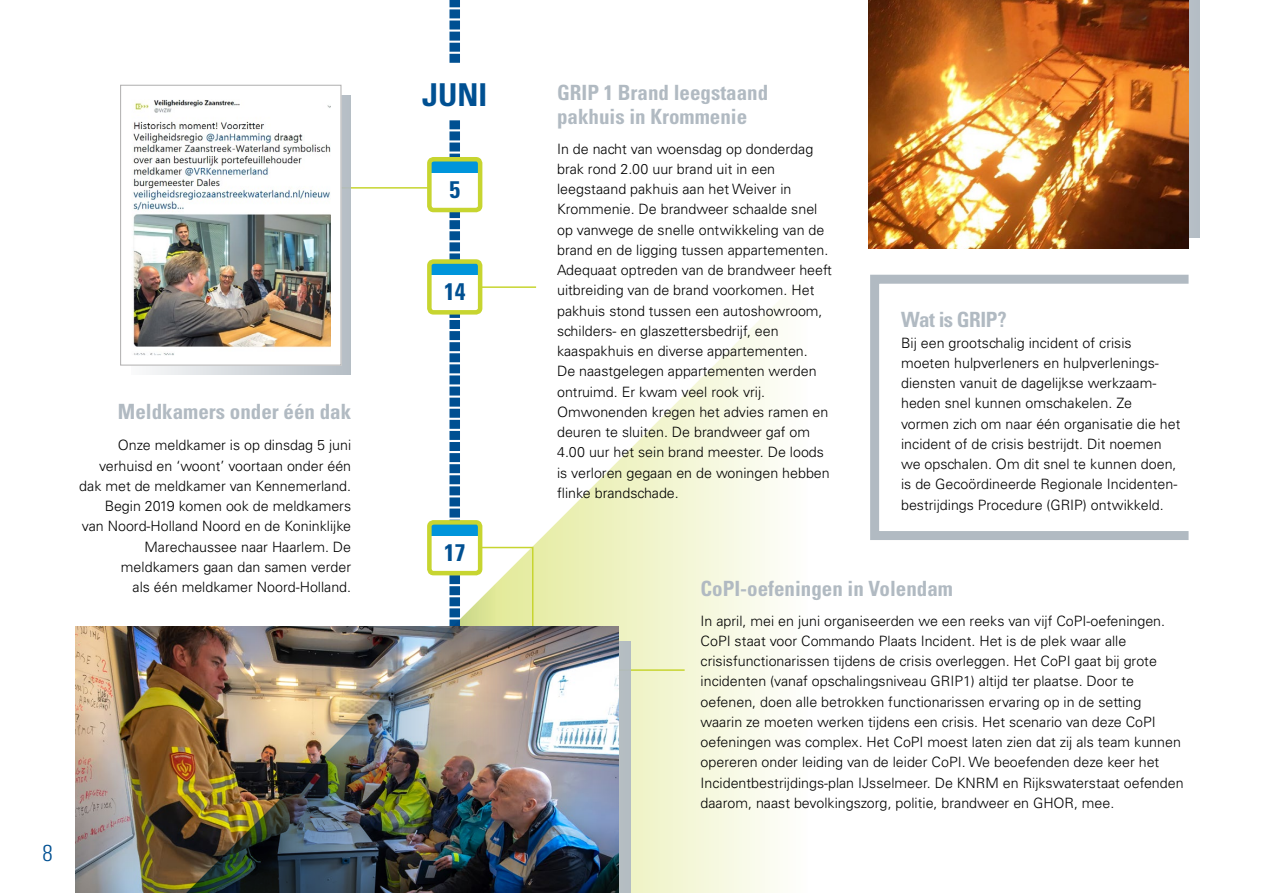
<style>
.page{position:relative;width:1263px;height:893px;background:#fff}
.page>*{position:absolute;margin:0;border:0;box-sizing:border-box;transform-origin:0 0}
.t1{font:700 condensed 31.5px "Univers LT Std";color:#005092}
.t2{font:700 condensed 24px "Univers LT Std";color:#005092}
.t3{font:300 condensed 22.95px "Univers LT Std";color:#005092}
.t4{font:700 condensed 21px/24px "Univers LT Std";color:#b1bac2}
.t5{font:700 condensed 21px "Univers LT Std";letter-spacing:-.025em;color:#b1bac2}
.t6{font:300 14.25px/20.2px "Univers LT Std";color:#000}
</style>
<div class="page">
<svg style="left:431px;top:301px;width:349px;height:592px;fill:#f8fae8"></svg>
<svg style="left:449px;top:0;width:237px;height:893px"></svg>
<div style="left:940px;top:0;width:259px;height:238px;background:#b1bac2"></div>
<div style="left:371px;top:641px;width:259px;height:252px;background:#b1bac2"></div>
<hr style="left:330px;top:187px;width:129px;height:2px;background:#c7d530">
<hr style="left:455px;top:286px;width:81px;height:2px;background:#c7d530">
<img style="left:869px;top:0;width:319px;height:248px">
<div style="left:403px;top:63px;width:104px;height:56px;background:#fff"></div>
<img style="left:75px;top:626px;width:543px;height:267px">
<div style="left:870px;top:275px;width:323px;height:265px;background:#fff;border:9px solid #b1bac2"></div>
<div style="left:132px;top:96px;width:219px;height:279px;background:linear-gradient(to right,#fafafb,#b5bec5)"></div>
<img style="left:120px;top:84px;width:222px;height:282px">
<img style="left:140px;top:583px;width:356px;height:310px">
<div style="left:429px;top:522px;width:51px;height:51px;background:#fff;border-radius:4px"></div>
<div style="left:431px;top:522px;width:47px;height:13px;background:#0095db"></div>
<div style="left:427px;top:520px;width:55px;height:55px;border:4px solid #c7d530;border-radius:4px"></div>
<div style="left:429px;top:262px;width:51px;height:50px;background:#fff;border-radius:4px"></div>
<div style="left:431px;top:262px;width:47px;height:13px;background:#0095db"></div>
<div style="left:427px;top:259px;width:55px;height:56px;border:4px solid #c7d530;border-radius:4px"></div>
<div style="left:429px;top:159px;width:51px;height:51px;background:#fff;border-radius:4px"></div>
<div style="left:431px;top:159px;width:47px;height:13px;background:#0095db"></div>
<div style="left:427px;top:157px;width:55px;height:55px;border:4px solid #c7d530;border-radius:4px"></div>
<h3 class="t4" style="left:118px;top:400px;width:235px">Meldkamers onder één dak</h3>
<p class="t6" style="left:79px;top:435px;width:273px;text-align:right">Onze meldkamer is op dinsdag 5 juni verhuisd en ‘woont’ voortaan onder één dak met de meldkamer van Kennemerland.<br>Begin 2019 komen ook de meldkamers<br>van Noord-Holland Noord en de Koninklijke Marechaussee naar Haarlem. De meldkamers gaan dan samen verder<br>als één meldkamer Noord-Holland.</p>
<h1 class="t1" style="left:422px;top:75px;width:67px">JUNI</h1>
<h2 class="t2" style="left:450px;top:174px;width:12px">5</h2>
<h2 class="t2" style="left:444px;top:277px;width:23px">14</h2>
<h2 class="t2" style="left:444px;top:537px;width:23px">17</h2>
<h3 class="t3" style="left:43px;top:839px;width:12px">8</h3>
<h3 class="t4" style="left:557px;top:81px;width:213px">GRIP 1 Brand leegstaand pakhuis in Krommenie</h3>
<p class="t6" style="left:557px;top:138px;width:276px">In de nacht van woensdag op donderdag brak rond 2.00 uur brand uit in een leegstaand pakhuis aan het Weiver in Krommenie. De brandweer schaalde snel op vanwege de snelle ontwikkeling van de brand en de ligging tussen appartementen.<br>Adequaat optreden van de brandweer heeft uitbreiding van de brand voorkomen. Het pakhuis stond tussen een autoshowroom, schilders- en glaszettersbedrijf, een kaaspakhuis en diverse appartementen.<br>De naastgelegen appartementen werden ontruimd. Er kwam veel rook vrij.<br>Omwonenden kregen het advies ramen en deuren te sluiten. De brandweer gaf om 4.00 uur het sein brand meester. De loods is verloren gegaan en de woningen hebben flinke brandschade.</p>
<h3 class="t5" style="left:901px;top:307px;width:107px">Wat is GRIP?</h3>
<p class="t6" style="left:901px;top:332px;width:281px">Bij een grootschalig incident of crisis moeten hulpverleners en hulpverlenings&shy;diensten vanuit de dagelijkse werkzaam&shy;heden snel kunnen omschakelen. Ze vormen zich om naar één organisatie die het incident of de crisis bestrijdt. Dit noemen we opschalen. Om dit snel te kunnen doen, is de Gecoördineerde Regionale Incidenten&shy;bestrijdings Procedure (GRIP) ontwikkeld.</p>
<h3 class="t4" style="left:701px;top:577px;width:254px">CoPI-oefeningen in Volendam</h3>
<p class="t6" style="left:701px;top:610px;width:484px">In april, mei en juni organiseerden we een reeks van vijf CoPI-oefeningen.<br>CoPI staat voor Commando Plaats Incident. Het is de plek waar alle crisisfunctionarissen tijdens de crisis overleggen. Het CoPI gaat bij grote incidenten (vanaf opschalingsniveau GRIP1) altijd ter plaatse. Door te oefenen, doen alle betrokken functionarissen ervaring op in de setting waarin ze moeten werken tijdens een crisis. Het scenario van deze CoPI oefeningen was complex. Het CoPI moest laten zien dat zij als team kunnen opereren onder leiding van de leider CoPI. We beoefenden deze keer het Incidentbestrijdings-plan IJsselmeer. De KNRM en Rijkswaterstaat oefenden daarom, naast bevolkingszorg, politie, brandweer en GHOR, mee.</p>
</div>
